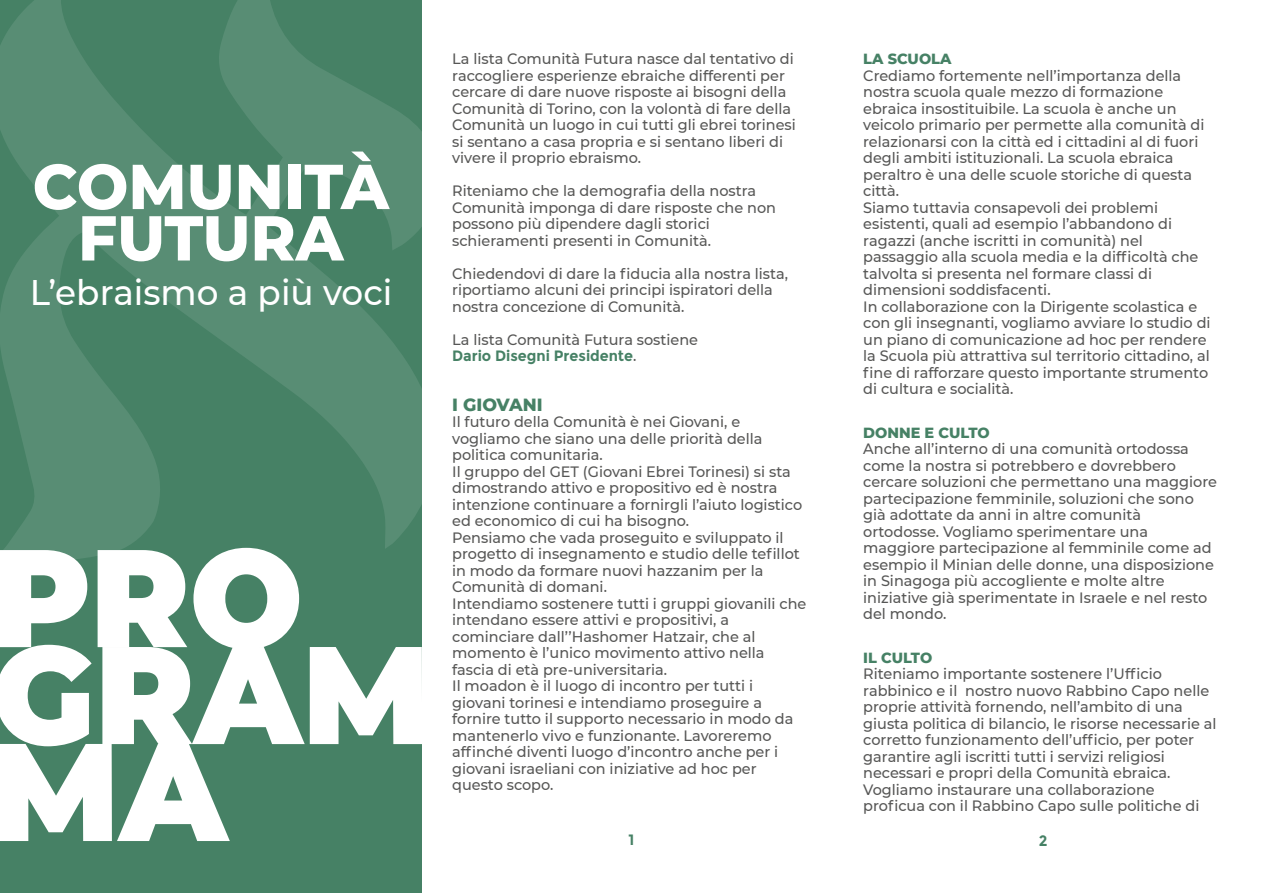
<style>
.page{position:relative;width:1263px;height:893px;background:#fff}
.page>*{position:absolute;margin:0;border:0;box-sizing:border-box;transform-origin:0 0}
.t1{font:900 138.6px "Montserrat";color:#fff;scale:.96 1}
.t2{font:800 63.3px/51.4px "Montserrat";color:#fff;text-align:center;scale:.96 1}
.t3{font:500 35.55px "Montserrat";color:#fff;scale:.96 1}
.t4{font:800 18px "Montserrat";color:#468165;scale:.96 1}
.t5{font:500 15px/16.5px "Montserrat";color:#575756;scale:.96 1}
.t6{font:800 15px "Montserrat";color:#468165;scale:.96 1}
.t7{font:700 15px "Montserrat";color:#468165;scale:.96 1}
.s1{font-weight:700;color:#468165}
</style>
<div class="page">
<div style="left:0;top:0;width:422px;height:892px;background:#468165"></div>
<svg style="left:0;top:0;width:422px;height:562px;fill:#588d74"></svg>
<h2 class="t2" style="left:33px;top:157px;width:373px">COMUNITÀ<br>FUTURA</h2>
<h3 class="t3" style="left:30px;top:267px;width:379px">L’ebraismo a più voci</h3>
<h1 class="t1" style="left:-8px;top:494px;width:325px">PRO</h1>
<h1 class="t1" style="left:-8px;top:591px;width:457px">GRAM</h1>
<h1 class="t1" style="left:-8px;top:688px;width:247px">MA</h1>
<p class="t5" style="left:452px;top:50px;width:359px">La lista Comunità Futura nasce dal tentativo di raccogliere esperienze ebraiche differenti per cercare di dare nuove risposte ai bisogni della Comunità di Torino, con la volontà di fare della Comunità un luogo in cui tutti gli ebrei torinesi si sentano a casa propria e si sentano liberi di vivere il proprio ebraismo.</p>
<p class="t5" style="left:452px;top:182px;width:339px">Riteniamo che la demografia della nostra Comunità imponga di dare risposte che non possono più dipendere dagli storici schieramenti presenti in Comunità.</p>
<p class="t5" style="left:452px;top:265px;width:351px">Chiedendovi di dare la fiducia alla nostra lista, riportiamo alcuni dei principi ispiratori della nostra concezione di Comunità.</p>
<p class="t5" style="left:452px;top:331px;width:258px">La lista Comunità Futura sostiene<br><span class="s1">Dario Disegni Presidente</span>.</p>
<p class="t4" style="left:452px;top:391px;width:96px">I GIOVANI</p>
<p class="t5" style="left:452px;top:413px;width:370px">Il futuro della Comunità è nei Giovani, e vogliamo che siano una delle priorità della politica comunitaria.<br>Il gruppo del GET (Giovani Ebrei Torinesi) si sta dimostrando attivo e propositivo ed è nostra intenzione continuare a fornirgli l’aiuto logistico ed economico di cui ha bisogno.<br>Pensiamo che vada proseguito e sviluppato il progetto di insegnamento e studio delle tefillot in modo da formare nuovi hazzanim per la Comunità di domani.<br>Intendiamo sostenere tutti i gruppi giovanili che intendano essere attivi e propositivi, a cominciare dall’’Hashomer Hatzair, che al momento è l’unico movimento attivo nella fascia di età pre-universitaria.<br>Il moadon è il luogo di incontro per tutti i giovani torinesi e intendiamo proseguire a fornire tutto il supporto necessario in modo da mantenerlo vivo e funzionante. Lavoreremo affinché diventi luogo d’incontro anche per i giovani israeliani con iniziative ad hoc per questo scopo.</p>
<p class="t6" style="left:863px;top:48px;width:94px">LA SCUOLA</p>
<p class="t5" style="left:863px;top:66px;width:363px">Crediamo fortemente nell’importanza della nostra scuola quale mezzo di formazione ebraica insostituibile. La scuola è anche un veicolo primario per permette alla comunità di relazionarsi con la città ed i cittadini al di fuori degli ambiti istituzionali. La scuola ebraica peraltro è una delle scuole storiche di questa città.<br>Siamo tuttavia consapevoli dei problemi esistenti, quali ad esempio l’abbandono di ragazzi (anche iscritti in comunità) nel passaggio alla scuola media e la difficoltà che talvolta si presenta nel formare classi di dimensioni soddisfacenti.<br>In collaborazione con la Dirigente scolastica e con gli insegnanti, vogliamo avviare lo studio di un piano di comunicazione ad hoc per rendere la Scuola più attrattiva sul territorio cittadino, al fine di rafforzare questo importante strumento di cultura e socialità.</p>
<p class="t6" style="left:863px;top:421px;width:133px">DONNE E CULTO</p>
<p class="t5" style="left:863px;top:440px;width:370px">Anche all’interno di una comunità ortodossa come la nostra si potrebbero e dovrebbero cercare soluzioni che permettano una maggiore partecipazione femminile, soluzioni che sono già adottate da anni in altre comunità ortodosse. Vogliamo sperimentare una maggiore partecipazione al femminile come ad esempio il Minian delle donne, una disposizione in Sinagoga più accogliente e molte altre iniziative già sperimentate in Israele e nel resto del mondo.</p>
<p class="t6" style="left:863px;top:646px;width:73px">IL CULTO</p>
<p class="t5" style="left:863px;top:665px;width:370px">Riteniamo importante sostenere l’Ufficio rabbinico e il nostro nuovo Rabbino Capo nelle proprie attività fornendo, nell’ambito di una giusta politica di bilancio, le risorse necessarie al corretto funzionamento dell’ufficio, per poter garantire agli iscritti tutti i servizi religiosi necessari e propri della Comunità ebraica.<br>Vogliamo instaurare una collaborazione proficua con il Rabbino Capo sulle politiche di</p>
<p class="t7" style="left:629px;top:831px;width:8px">1</p>
<p class="t7" style="left:1039px;top:832px;width:11px">2</p>
</div>
